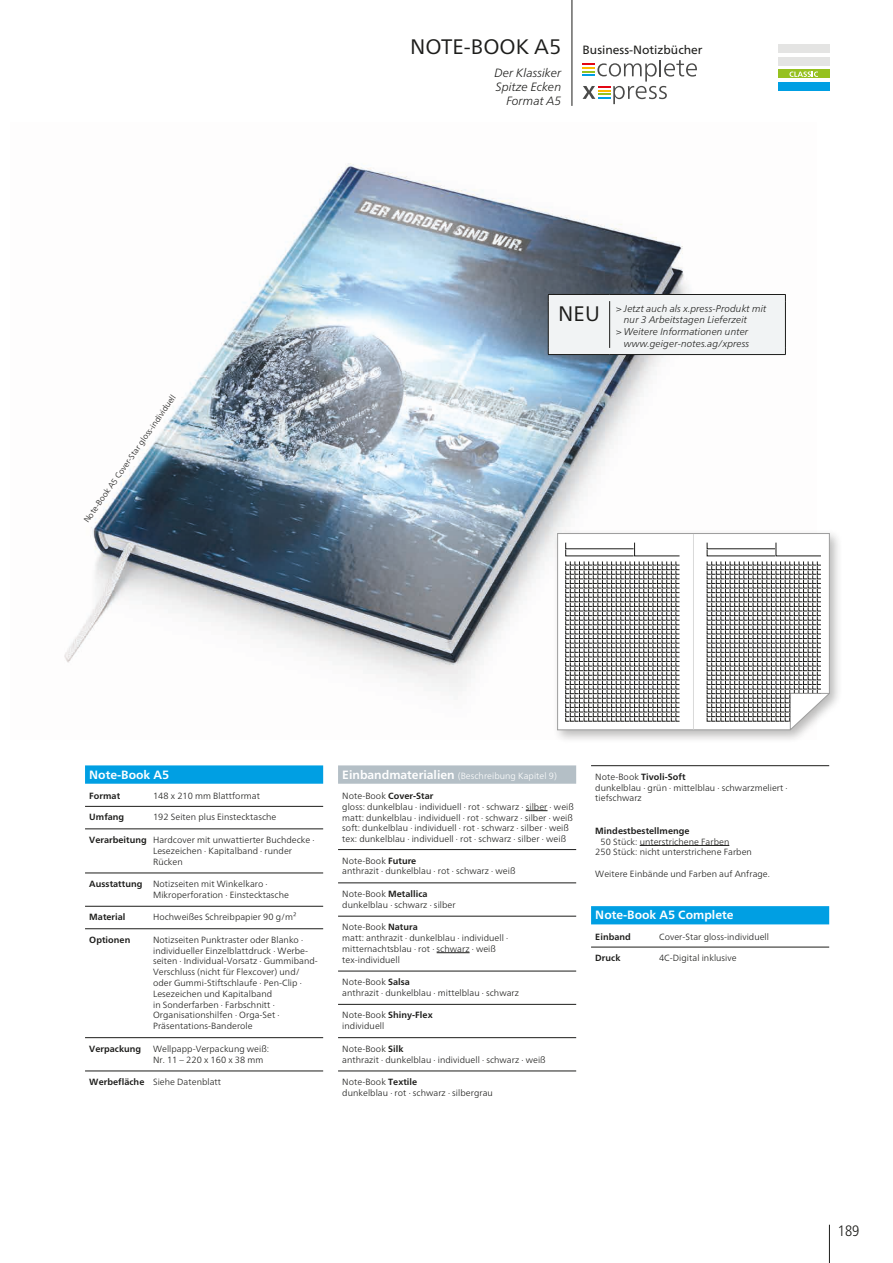
<style>
.page{position:relative;width:893px;height:1263px;background:#fff}
.page>*{position:absolute;margin:0;border:0;box-sizing:border-box;transform-origin:0 0}
.Produkt{font:21px "Frutiger Neue LT Pro";color:#1d1d1b}
.Einklinker_links{font:21px "Frutiger Neue LT Pro";color:#1d1d1b}
.Pagina{font:300 condensed 15px "Frutiger Neue LT Pro";color:#1d1d1b}
.Produkt_Langbeschrei{font:italic 300 12px "Frutiger Neue LT Pro";color:#1d1d1b}
.Überschrift_Balken_b{font:700 12px "Frutiger Neue LT Pro";color:#fff}
.Produktgruppe{font:12px "Frutiger Neue LT Pro";color:#1d1d1b}
.Einklinker_rechts{font:italic 300 9.75px/11.7px "Frutiger Neue LT Pro";letter-spacing:.005em;color:#1d1d1b}
.Produkte_Beschreibun{font:300 9px/10.8px "Frutiger Neue LT Pro";letter-spacing:.005em;color:#1d1d1b}
.Produkte_Beschreibun-2{font:700 9px "Frutiger Neue LT Pro";letter-spacing:.005em;color:#1d1d1b}
.Überschrift_Balken_g{font:300 9px "Frutiger Neue LT Pro";letter-spacing:.005em;color:#fff}
.Produktbeschrebung_v{font:300 8.25px "Frutiger Neue LT Pro";color:#1d1d1b}
.s1{font-weight:700}
.s2{font-weight:700;font-size:12px}
</style>
<div class="page">
<img style="left:64px;top:163px;width:721px;height:529px">
<div style="left:548px;top:294px;width:238px;height:60px;background:#f1f3f4"></div>
<hr style="left:548px;top:354px;width:62px;height:1px;background:#1d1d1b">
<hr style="left:610px;top:354px;width:176px;height:1px;background:#1d1d1b">
<hr style="left:548px;top:301px;width:1px;height:47px;background:#1d1d1b">
<hr style="left:609px;top:301px;width:1px;height:47px;background:#1d1d1b">
<div style="left:553px;top:529px;width:290px;height:215px;background:#1d1d1b;opacity:.3"></div>
<svg style="left:557px;top:533px;width:273px;height:197px"></svg>
<hr style="left:693px;top:534px;width:1px;height:195px;background:#dadada">
<svg style="left:566px;top:542px;width:114px;height:179px"></svg>
<svg style="left:687px;top:535px;width:143px;height:197px"></svg>
<div style="left:778px;top:44px;width:51px;height:9px;background:#e4e4e3"></div>
<div style="left:778px;top:57px;width:51px;height:8px;background:#e4e4e3"></div>
<div style="left:778px;top:70px;width:51px;height:8px;background:#96c11f"></div>
<div style="left:778px;top:82px;width:51px;height:9px;background:#009fe3"></div>
<svg style="left:789px;top:72px;width:29px;height:5px"></svg>
<div style="left:85px;top:765px;width:238px;height:19px;background:#009fe3"></div>
<hr style="left:85px;top:806px;width:238px;height:1px;background:#1d1d1b">
<hr style="left:85px;top:829px;width:238px;height:1px;background:#1d1d1b">
<hr style="left:85px;top:873px;width:238px;height:1px;background:#1d1d1b">
<hr style="left:85px;top:906px;width:238px;height:1px;background:#1d1d1b">
<hr style="left:85px;top:928px;width:238px;height:1px;background:#1d1d1b">
<hr style="left:85px;top:1037px;width:238px;height:1px;background:#1d1d1b">
<hr style="left:85px;top:1071px;width:238px;height:1px;background:#1d1d1b">
<div style="left:338px;top:765px;width:238px;height:19px;background:#b4bfc6"></div>
<svg style="left:526px;top:810px;width:21px;height:1px"></svg>
<hr style="left:338px;top:849px;width:238px;height:1px;background:#1d1d1b">
<hr style="left:338px;top:883px;width:238px;height:1px;background:#1d1d1b">
<hr style="left:338px;top:916px;width:238px;height:1px;background:#1d1d1b">
<hr style="left:437px;top:952px;width:33px;height:1px;background:#1d1d1b">
<hr style="left:338px;top:971px;width:238px;height:1px;background:#1d1d1b">
<hr style="left:338px;top:1004px;width:238px;height:1px;background:#1d1d1b">
<hr style="left:338px;top:1037px;width:238px;height:1px;background:#1d1d1b">
<hr style="left:338px;top:1071px;width:238px;height:1px;background:#1d1d1b">
<hr style="left:591px;top:765px;width:238px;height:1px;background:#1d1d1b">
<hr style="left:640px;top:845px;width:89px;height:1px;background:#1d1d1b">
<div style="left:591px;top:906px;width:238px;height:18px;background:#009fe3"></div>
<hr style="left:591px;top:947px;width:238px;height:1px;background:#1d1d1b">
<hr style="left:572px;top:0;width:1px;height:106px;background:#1d1d1b">
<svg style="left:583px;top:60px;width:114px;height:44px"></svg>
<hr style="left:829px;top:1225px;width:1px;height:38px;background:#1d1d1b">
<p class="Produktbeschrebung_v" style="left:82px;top:519px;width:155px;rotate:-55deg">Note-Book A5 Cover-Star gloss-individuell</p>
<p class="Produkt" style="left:410px;top:34px;width:153px">NOTE-BOOK A5</p>
<p class="Produktgruppe" style="left:583px;top:42px;width:122px">Business-Notizbücher</p>
<p class="Produkt_Langbeschrei" style="left:495px;top:65px;width:68px">Der Klassiker</p>
<p class="Produkt_Langbeschrei" style="left:496px;top:80px;width:67px">Spitze Ecken</p>
<p class="Produkt_Langbeschrei" style="left:506px;top:94px;width:56px">Format A5</p>
<p class="Einklinker_links" style="left:558px;top:301px;width:43px">NEU</p>
<p class="Einklinker_rechts" style="left:624px;top:302px;width:144px;text-indent:-8px">&gt; Jetzt auch als x.press-Produkt mit nur 3 Arbeitstagen Lieferzeit</p>
<p class="Einklinker_rechts" style="left:616px;top:326px;width:135px;text-align:right">&gt; Weitere Informationen unter www.geiger-notes.ag/xpress</p>
<p class="Überschrift_Balken_b" style="left:89px;top:767px;width:81px">Note-Book A5</p>
<p class="Produkte_Beschreibun-2" style="left:89px;top:790px;width:32px">Format</p>
<p class="Produkte_Beschreibun" style="left:153px;top:790px;width:108px">148 x 210 mm Blattformat</p>
<p class="Produkte_Beschreibun-2" style="left:89px;top:812px;width:37px">Umfang</p>
<p class="Produkte_Beschreibun" style="left:153px;top:812px;width:125px">192 Seiten plus Einstecktasche</p>
<p class="Produkte_Beschreibun" style="left:153px;top:834px;width:163px;text-indent:-64px"><span class="s1">Verarbeitung</span> Hardcover mit unwattierter Buchdecke ·<br>Lesezeichen · Kapitalband · runder<br>Rücken</p>
<p class="Produkte_Beschreibun" style="left:153px;top:878px;width:137px;text-indent:-64px"><span class="s1">Ausstattung</span> Notizseiten mit Winkelkaro ·<br>Mikroperforation · Einstecktasche</p>
<p class="Produkte_Beschreibun-2" style="left:89px;top:912px;width:38px">Material</p>
<p class="Produkte_Beschreibun" style="left:153px;top:912px;width:145px">Hochweißes Schreibpapier 90 g/m²</p>
<p class="Produkte_Beschreibun-2" style="left:89px;top:934px;width:43px">Optionen</p>
<p class="Produkte_Beschreibun" style="left:153px;top:934px;width:166px">Notizseiten Punktraster oder Blanko · individueller Einzelblattdruck · Werbe&shy;seiten · Individual-Vorsatz · Gummiband-Verschluss (nicht für Flexcover) und/ oder Gummi-Stiftschlaufe · Pen-Clip · Lesezeichen und Kapitalband<br>in Sonderfarben · Farbschnitt · Organisationshilfen · Orga-Set · Präsentations-Banderole</p>
<p class="Produkte_Beschreibun-2" style="left:89px;top:1043px;width:54px">Verpackung</p>
<p class="Produkte_Beschreibun" style="left:153px;top:1043px;width:118px">Wellpapp-Verpackung weiß:<br>Nr. 11 – 220 x 160 x 38 mm</p>
<p class="Produkte_Beschreibun" style="left:89px;top:1076px;width:133px"><span class="s1">Werbefläche</span> Siehe Datenblatt</p>
<p class="Überschrift_Balken_g" style="left:342px;top:770px;width:216px"><span class="s2">Einbandmaterialien</span> (Beschreibung Kapitel 9)</p>
<p class="Produkte_Beschreibun" style="left:342px;top:790px;width:233px">Note-Book <span class="s1">Cover-Star<br></span>gloss: dunkelblau · individuell · rot · schwarz · silber · weiß matt: dunkelblau · individuell · rot · schwarz · silber · weiß soft: dunkelblau · individuell · rot · schwarz · silber · weiß tex: dunkelblau · individuell · rot · schwarz · silber · weiß</p>
<p class="Produkte_Beschreibun" style="left:342px;top:855px;width:175px">Note-Book <span class="s1">Future<br></span>anthrazit · dunkelblau · rot · schwarz · weiß</p>
<p class="Produkte_Beschreibun" style="left:342px;top:888px;width:115px">Note-Book <span class="s1">Metallica </span>dunkelblau · schwarz · silber</p>
<p class="Produkte_Beschreibun" style="left:342px;top:921px;width:167px">Note-Book <span class="s1">Natura<br></span>matt: anthrazit · dunkelblau · individuell · mitternachtsblau · rot · schwarz · weiß tex-individuell</p>
<p class="Produkte_Beschreibun" style="left:342px;top:976px;width:178px">Note-Book <span class="s1">Salsa<br></span>anthrazit · dunkelblau · mittelblau · schwarz</p>
<p class="Produkte_Beschreibun" style="left:342px;top:1010px;width:92px">Note-Book <span class="s1">Shiny-Flex </span>individuell</p>
<p class="Produkte_Beschreibun" style="left:342px;top:1043px;width:205px">Note-Book <span class="s1">Silk<br></span>anthrazit · dunkelblau · individuell · schwarz · weiß</p>
<p class="Produkte_Beschreibun" style="left:342px;top:1076px;width:152px">Note-Book <span class="s1">Textile<br></span>dunkelblau · rot · schwarz · silbergrau</p>
<p class="Produkte_Beschreibun" style="left:595px;top:771px;width:194px">Note-Book <span class="s1">Tivoli-Soft<br></span>dunkelblau · grün · mittelblau · schwarzmeliert · tiefschwarz</p>
<p class="Produkte_Beschreibun" style="left:600px;top:825px;width:130px;text-indent:-5px"><span class="s1">Mindestbestellmenge<br></span>50 Stück: unterstrichene Farben</p>
<p class="Produkte_Beschreibun" style="left:595px;top:847px;width:158px">250 Stück: nicht unterstrichene Farben</p>
<p class="Produkte_Beschreibun" style="left:595px;top:868px;width:176px">Weitere Einbände und Farben auf Anfrage.</p>
<p class="Überschrift_Balken_b" style="left:595px;top:908px;width:140px">Note-Book A5 Complete</p>
<p class="Produkte_Beschreibun-2" style="left:595px;top:931px;width:37px">Einband</p>
<p class="Produkte_Beschreibun" style="left:659px;top:931px;width:111px">Cover-Star gloss-individuell</p>
<p class="Produkte_Beschreibun-2" style="left:595px;top:953px;width:27px">Druck</p>
<p class="Produkte_Beschreibun" style="left:659px;top:952px;width:79px">4C-Digital inklusive</p>
<p class="Pagina" style="left:838px;top:1222px;width:23px">189</p>
</div>
